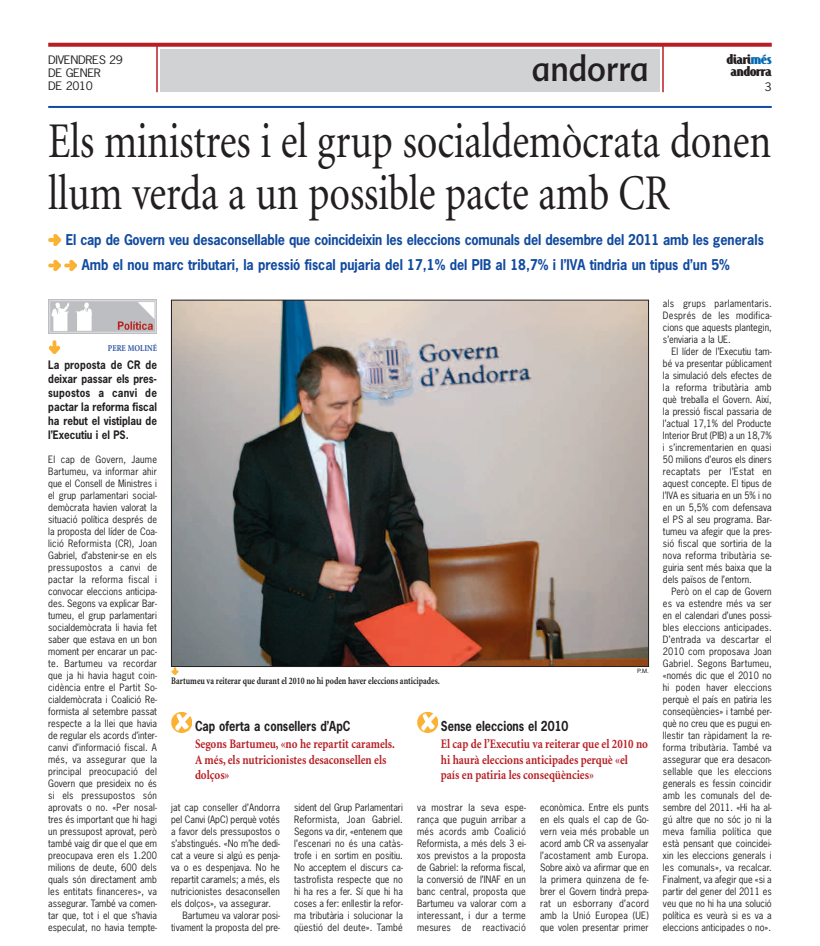
<style>
.page{position:relative;width:820px;height:946px;background:#fff}
.page>*{position:absolute;margin:0;border:0;box-sizing:border-box;transform-origin:0 0}
.t1{font:50px/52px "Minion";letter-spacing:-.005em;color:#231f20;scale:.8 1}
.t2{font:35px "Advert";color:#231f20;scale:.9 1}
.t3{font:700 15px "Jandoni";letter-spacing:-.02em;color:#231f20;scale:1.12 1}
.t4{font:700 14px/25.5px "News Gothic";letter-spacing:-.015em;color:#114aa0;scale:.9 1}
.t5{font:700 13px/15.6px "Minion";color:#b71f24;scale:.85 1}
.t6{font:700 13px "News Gothic";color:#231f20;scale:.85 1}
.t7{font:700 11px/14px "News Gothic";color:#231f20;text-align:justify;scale:.9 1}
.t8{font:11px/13.2px "News Gothic";letter-spacing:-.03em;color:#231f20;scale:1.12 1}
.t9{font:700 10px "Minion";color:#231f20;scale:.8 1}
.t10{font:9.5px/12px "News Gothic";color:#231f20;text-align:justify;scale:.95 1}
.t11{font:700 9px "Minion";color:#2b54a4;scale:.85 1}
.t12{font:6px "Helvetica";color:#231f20}
.s1{color:#0168b3}
</style>
<div class="page">
<hr style="left:662px;top:45px;width:1px;height:47px;background:#b71f24">
<svg style="left:48px;top:43px;width:723px;height:4px;background:#bb2d32"></svg>
<hr style="left:156px;top:45px;width:2px;height:47px;background:#b71f24">
<div style="left:160px;top:49px;width:499px;height:43px;background:#d1d2d4"></div>
<img style="left:48px;top:299px;width:108px;height:34px">
<hr style="left:48px;top:106px;width:723px;height:2px;background:#114aa0">
<svg style="left:48px;top:234px;width:13px;height:12px"></svg>
<svg style="left:48px;top:341px;width:13px;height:12px"></svg>
<svg style="left:48px;top:259px;width:29px;height:13px"></svg>
<img style="left:173px;top:302px;width:473px;height:363px">
<svg style="left:171px;top:667px;width:7px;height:8px"></svg>
<img style="left:171px;top:713px;width:20px;height:19px">
<img style="left:417px;top:713px;width:20px;height:19px">
<p class="t8" style="left:48px;top:53px;width:68px">DIVENDRES 29<br>DE GENER<br>DE 2010</p>
<h3 class="t3" style="left:726px;top:50px;width:42px">diari<span class="s1">més</span></h3>
<h2 class="t2" style="left:531px;top:49px;width:132px">andorra</h2>
<h3 class="t3" style="left:730px;top:62px;width:38px">andorra</h3>
<p class="t8" style="left:764px;top:80px;width:8px">3</p>
<h1 class="t1" style="left:48px;top:119px;width:904px">Els ministres i el grup socialdemòcrata donen llum verda a un possible pacte amb CR</h1>
<h3 class="t4" style="left:82px;top:227px;width:759px;text-indent:-16px">El cap de Govern veu desaconsellable que coincideixin les eleccions comunals del desembre del 2011 amb les generals<br>Amb el nou marc tributari, la pressió fiscal pujaria del 17,1% del PIB al 18,7% i l’IVA tindria un tipus d’un 5%</h3>
<p class="t11" style="left:108px;top:345px;width:59px">PERE MOLINÉ</p>
<p class="t7" style="left:48px;top:358px;width:122px">La proposta de CR de deixar passar els pres&shy;supostos a canvi de pactar la reforma fiscal ha rebut el vistiplau de l’Executiu i el PS.</p>
<p class="t10" style="left:48px;top:453px;width:116px">El cap de Govern, Jaume Bartumeu, va informar ahir que el Consell de Ministres i el grup parlamentari social&shy;demòcrata havien valorat la situació política després de la proposta del líder de Coa&shy;lició Reformista (CR), Joan Gabriel, d’abstenir-se en els pressupostos a canvi de pactar la reforma fiscal i convocar eleccions anticipa&shy;des. Segons va explicar Bar&shy;tumeu, el grup parlamentari socialdemòcrata li havia fet saber que estava en un bon moment per encarar un pac&shy;te. Bartumeu va recordar que ja hi havia hagut coin&shy;cidència entre el Partit So&shy;cialdemòcrata i Coalició Re&shy;formista al setembre passat respecte a la llei que havia de regular els acords d’inter&shy;canvi d’informació fiscal. A més, va assegurar que la principal preocupació del Govern que presideix no és si els pressupostos són aprovats o no. «Per nosal&shy;tres és important que hi hagi un pressupost aprovat, però també vaig dir que el que em preocupava eren els 1.200 milions de deute, 600 dels quals són directament amb les entitats financeres», va assegurar. També va comen&shy;tar que, tot i el que s’havia especulat, no havia tempte-</p>
<p class="t9" style="left:171px;top:677px;width:337px">Bartumeu va reiterar que durant el 2010 no hi poden haver eleccions anticipades.</p>
<h3 class="t6" style="left:195px;top:719px;width:184px">Cap oferta a consellers d’ApC</h3>
<h3 class="t6" style="left:440px;top:719px;width:151px">Sense eleccions el 2010</h3>
<p class="t12" style="left:637px;top:668px;width:13px">P.M.</p>
<h3 class="t5" style="left:195px;top:737px;width:236px">Segons Bartumeu, «no he repartit caramels.<br>A més, els nutricionistes desaconsellen els dolços»</h3>
<h3 class="t5" style="left:440px;top:737px;width:245px">El cap de l’Executiu va reiterar que el 2010 no hi haurà eleccions anticipades perquè «el país en patiria les conseqüències»</h3>
<p class="t10" style="left:171px;top:801px;width:116px">jat cap conseller d’Andorra</p>
<p class="t10" style="left:171px;top:813px;width:116px">pel Canvi (ApC) perquè votés</p>
<p class="t10" style="left:171px;top:825px;width:116px">a favor dels pressupostos o</p>
<p class="t10" style="left:171px;top:837px;width:116px">s’abstingués. «No m’he dedi-</p>
<p class="t10" style="left:171px;top:849px;width:116px">cat a veure si algú es penja-</p>
<p class="t10" style="left:171px;top:861px;width:116px">va o es despenjava. No he</p>
<p class="t10" style="left:171px;top:873px;width:116px">repartit caramels; a més, els</p>
<p class="t10" style="left:171px;top:885px;width:116px">nutricionistes desaconsellen</p>
<p class="t10" style="left:171px;top:897px;width:106px">els dolços», va assegurar.</p>
<p class="t10" style="left:182px;top:909px;width:104px">Bartumeu va valorar posi-</p>
<p class="t10" style="left:171px;top:921px;width:116px">tivament la proposta del pre-</p>
<p class="t10" style="left:294px;top:801px;width:116px">sident del Grup Parlamentari Reformista, Joan Gabriel.<br>Segons va dir, «entenem que l’escenari no és una catàs&shy;trofe i en sortim en positiu.<br>No acceptem el discurs ca&shy;tastrofista respecte que no hi ha res a fer. Sí que hi ha coses a fer: enllestir la refor&shy;ma tributària i solucionar la qüestió del deute». També</p>
<p class="t10" style="left:417px;top:801px;width:116px">va mostrar la seva espe&shy;rança que puguin arribar a més acords amb Coalició Reformista, a més dels 3 ei&shy;xos previstos a la proposta de Gabriel: la reforma fiscal, la conversió de l’INAF en un banc central, proposta que Bartumeu va valorar com a interessant, i dur a terme mesures de reactivació</p>
<p class="t10" style="left:540px;top:801px;width:116px">econòmica. Entre els punts en els quals el cap de Go&shy;vern veia més probable un acord amb CR va assenyalar l’acostament amb Europa.<br>Sobre això va afirmar que en la primera quinzena de fe&shy;brer el Govern tindrà prepa&shy;rat un esborrany d’acord amb la Unió Europea (UE) que volen presentar primer</p>
<p class="t10" style="left:662px;top:297px;width:116px">als grups parlamentaris.<br>Després de les modifica&shy;cions que aquests plantegin, s’enviaria a la UE.</p>
<p class="t10" style="left:662px;top:345px;width:116px;text-indent:9px">El líder de l’Executiu tam&shy;bé va presentar públicament la simulació dels efectes de la reforma tributària amb què treballa el Govern. Així, la pressió fiscal passaria de l’actual 17,1% del Producte Interior Brut (PIB) a un 18,7% i s’incrementarien en quasi 50 milions d’euros els diners recaptats per l’Estat en aquest concepte. El tipus de l’IVA es situaria en un 5% i no en un 5,5% com defensava el PS al seu programa. Bar&shy;tumeu va afegir que la pres&shy;sió fiscal que sortiria de la nova reforma tributària se&shy;guiria sent més baixa que la dels països de l’entorn.</p>
<p class="t10" style="left:662px;top:585px;width:116px;text-indent:9px">Però on el cap de Govern es va estendre més va ser en el calendari d’unes possi&shy;bles eleccions anticipades.<br>D’entrada va descartar el 2010 com proposava Joan Gabriel. Segons Bartumeu, «només dic que el 2010 no hi poden haver eleccions perquè el país en patiria les conseqüències» i també per&shy;què no creu que es pugui en&shy;llestir tan ràpidament la re&shy;forma tributària. També va assegurar que era desacon&shy;sellable que les eleccions generals es fessin coincidir amb les comunals del de&shy;sembre del 2011. «Hi ha al&shy;gú altre que no sóc jo ni la meva família política que està pensant que coincidei&shy;xin les eleccions generals i les comunals», va recalcar.<br>Finalment, va afegir que «si a partir del gener del 2011 es veu que no hi ha una solució política es veurà si es va a eleccions anticipades o no».</p>
</div>
